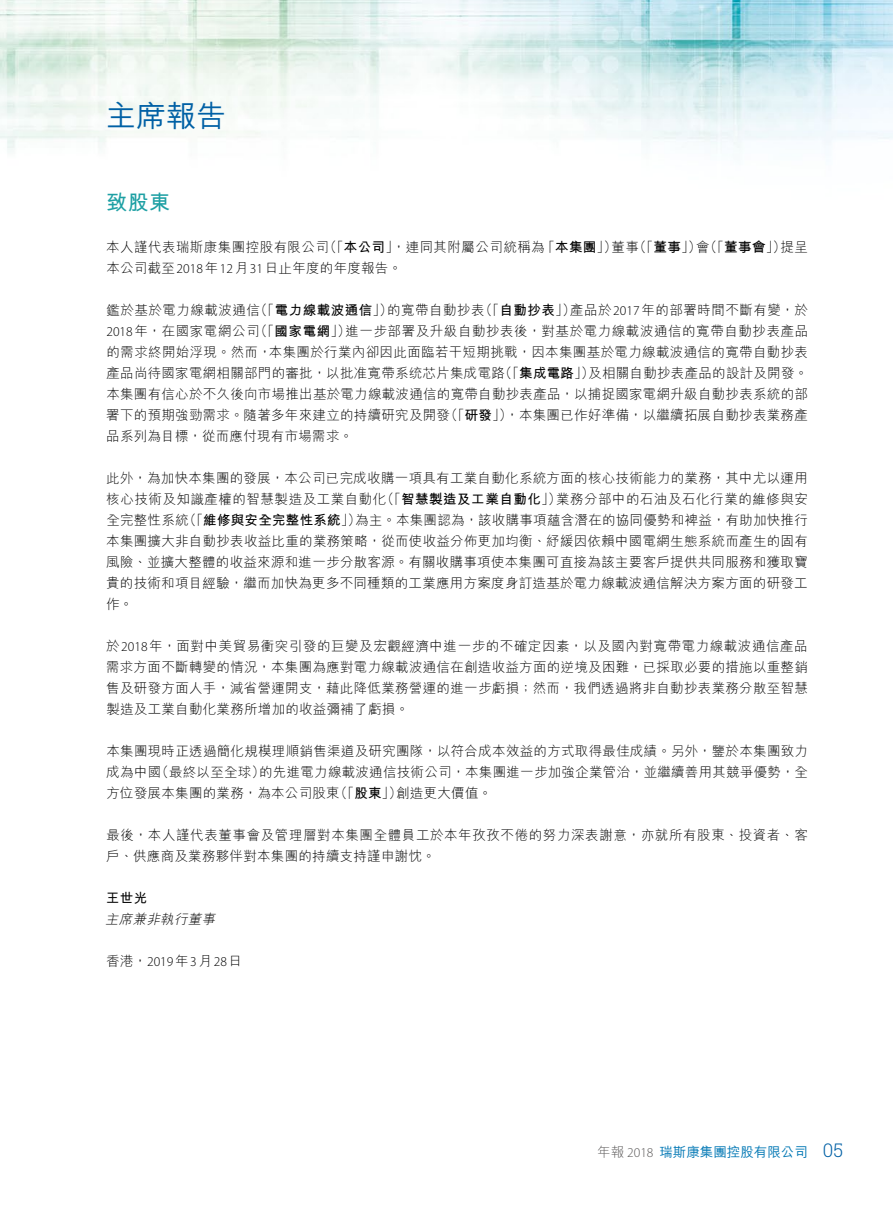
<style>
.page{position:relative;width:893px;height:1212px;background:#fff}
.page>*{position:absolute;margin:0;border:0;box-sizing:border-box;transform-origin:0 0}
.t1{font:500 30px "M Hei HK";color:#0060a5}
.t2{font:700 21px "M Hei HK";color:#1ea0a4}
.t3{font:300 18.75px "Roboto Slab";color:#0060a5}
.t4{font:300 13.5px/21px "M Hei HK";letter-spacing:.02em;color:#000;text-align:justify}
.t5{font:300 13.5px/21px "M Hei HK";letter-spacing:.045em;color:#000}
.t6{font:500 13.5px "M Hei HK";color:#0177b4}
.t7{font:300 13.5px "Myriad Pro";color:#000}
.t8{font:italic 300 13.5px "M Hei HK";color:#000}
.t9{font:700 13.5px "M Hei HK";color:#000}
.s1{font-weight:700}
.s2{font-family:"Myriad Pro"}
.s3{font-family:"M Hei HK"}
.s4{font-weight:300;color:#595757}
.s5{font-family:"Myriad Pro";font-weight:300;color:#595757}
</style>
<div class="page">
<img style="left:0;top:0;width:893px;height:152px">
<h1 class="t1" style="left:106px;top:94px;width:121px">主席報告</h1>
<h2 class="t2" style="left:106px;top:187px;width:65px">致股東</h2>
<p class="t4" style="left:106px;top:236px;width:703px">本人謹代表瑞斯康集團控股有限公司（「<span class="s1">本公司</span>」，連同其附屬公司統稱為「<span class="s1">本集團</span>」）董事（「<span class="s1">董事</span>」）會（「<span class="s1">董事會</span>」）提呈本公司截至<span class="s2">2018</span>年<span class="s2">12</span>月<span class="s2">31</span>日止年度的年度報告。</p>
<p class="t4" style="left:106px;top:299px;width:703px">鑑於基於電力線載波通信（「<span class="s1">電力線載波通信</span>」）的寬帶自動抄表（「<span class="s1">自動抄表</span>」）產品於<span class="s2">2017</span>年的部署時間不斷有變，於<span class="s2">2018</span>年，在國家電網公司（「<span class="s1">國家電網</span>」）進一步部署及升級自動抄表後，對基於電力線載波通信的寬帶自動抄表產品的需求終開始浮現。然而，本集團於行業內卻因此面臨若干短期挑戰，因本集團基於電力線載波通信的寬帶自動抄表產品尚待國家電網相關部門的審批，以批准寬帶系统芯片集成電路（「<span class="s1">集成電路</span>」）及相關自動抄表產品的設計及開發。本集團有信心於不久後向市場推出基於電力線載波通信的寬帶自動抄表產品，以捕捉國家電網升級自動抄表系統的部署下的預期強勁需求。隨著多年來建立的持續研究及開發（「<span class="s1">研發</span>」），本集團已作好準備，以繼續拓展自動抄表業務產品系列為目標，從而應付現有市場需求。</p>
<p class="t4" style="left:106px;top:467px;width:703px">此外，為加快本集團的發展，本公司已完成收購一項具有工業自動化系統方面的核心技術能力的業務，其中尤以運用核心技術及知識產權的智慧製造及工業自動化（「<span class="s1">智慧製造及工業自動化</span>」）業務分部中的石油及石化行業的維修與安全完整性系統（「<span class="s1">維修與安全完整性系統</span>」）為主。本集團認為，該收購事項蘊含潛在的協同優勢和裨益，有助加快推行本集團擴大非自動抄表收益比重的業務策略，從而使收益分佈更加均衡、紓緩因依賴中國電網生態系統而產生的固有風險、並擴大整體的收益來源和進一步分散客源。有關收購事項使本集團可直接為該主要客戶提供共同服務和獲取寶貴的技術和項目經驗，繼而加快為更多不同種類的工業應用方案度身訂造基於電力線載波通信解決方案方面的研發工作。</p>
<p class="t4" style="left:106px;top:635px;width:703px">於<span class="s2">2018</span>年，面對中美貿易衝突引發的巨變及宏觀經濟中進一步的不確定因素，以及國內對寬帶電力線載波通信產品需求方面不斷轉變的情況，本集團為應對電力線載波通信在創造收益方面的逆境及困難，已採取必要的措施以重整銷售及研發方面人手，減省營運開支，藉此降低業務營運的進一步虧損；然而，我們透過將非自動抄表業務分散至智慧製造及工業自動化業務所增加的收益彌補了虧損。</p>
<p class="t4" style="left:106px;top:740px;width:703px">本集團現時正透過簡化規模理順銷售渠道及研究團隊，以符合成本效益的方式取得最佳成績。另外，鑒於本集團致力成為中國（最終以至全球）的先進電力線載波通信技術公司，本集團進一步加強企業管治，並繼續善用其競爭優勢，全方位發展本集團的業務，為本公司股東（「<span class="s1">股東</span>」）創造更大價值。</p>
<p class="t5" style="left:106px;top:824px;width:703px">最後，本人謹代表董事會及管理層對本集團全體員工於本年孜孜不倦的努力深表謝意，亦就所有股東、投資者、客戶、供應商及業務夥伴對本集團的持續支持謹申謝忱。</p>
<p class="t9" style="left:106px;top:888px;width:43px">王世光</p>
<p class="t8" style="left:105px;top:912px;width:114px">主席兼非執行董事</p>
<p class="t7" style="left:106px;top:953px;width:137px"><span class="s3">香港，</span>2019<span class="s3">年</span>3<span class="s3">月</span>28<span class="s3">日</span></p>
<p class="t6" style="left:597px;top:1142px;width:212px"><span class="s4">年報</span> <span class="s5">2018</span> 瑞斯康集團控股有限公司</p>
<h3 class="t3" style="left:823px;top:1137px;width:22px">05</h3>
</div>
